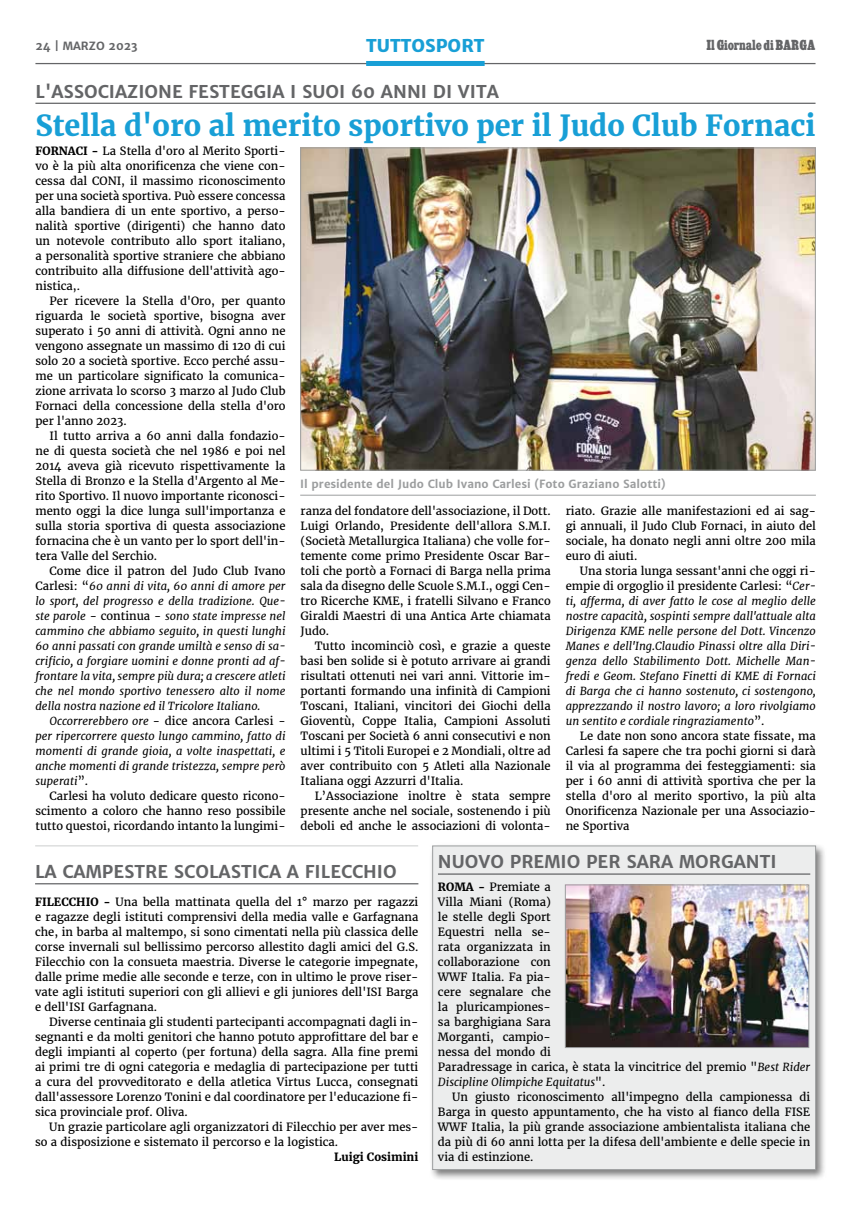
<style>
.page{position:relative;width:851px;height:1205px;background:#fff}
.page>*{position:absolute;margin:0;border:0;box-sizing:border-box;transform-origin:0 0}
.t1{font:700 28.75px "Merriweather";color:#189fd6}
.t2{font:700 17.5px "Merriweather Sans";color:#646567}
.t3{font:800 17.5px "Merriweather Sans";color:#189fd6}
.t4{font:11.25px/15px "Merriweather";color:#000;text-align:justify}
.t5{font:italic 11.25px/15px "Merriweather";color:#000;text-align:justify}
.t6{font:700 11.25px "Merriweather Sans";color:#9c9e9f}
.t7{font:11.25px "Cairo";color:#646567}
.t8{font:700 11.25px "Merriweather";color:#000}
.t9{font:700 11.25px "Merriweather Sans";color:#646567}
.s1{font-weight:700}
.s2{font-style:normal}
.s3{font-style:italic}
</style>
<div class="page">
<hr style="left:35px;top:103px;width:780px;height:1px;background:#646567">
<hr style="left:35px;top:63px;width:780px;height:1px;background:#646567">
<div style="left:366px;top:61px;width:118px;height:5px;background:#189fd6"></div>
<div style="left:429px;top:842px;width:397px;height:338px;background:#000;opacity:.5"></div>
<div style="left:432px;top:846px;width:383px;height:323px;background:#eceded"></div>
<hr style="left:438px;top:873px;width:372px;height:2px;background:#646567">
<div style="left:432px;top:845px;width:383px;height:325px;border:1px solid #9c9e9f"></div>
<hr style="left:35px;top:883px;width:383px;height:1px;background:#646567">
<hr style="left:35px;top:843px;width:385px;height:4px;background:#003882;opacity:.5">
<img style="left:302px;top:150px;width:511px;height:318px">
<div style="left:300px;top:148px;width:515px;height:322px;border:1px solid #9c9e9f"></div>
<img style="left:567px;top:886px;width:240px;height:160px">
<div style="left:565px;top:884px;width:244px;height:164px;border:1px solid #9c9e9f"></div>
<hr style="left:300px;top:495px;width:515px;height:1px;background:#9c9e9f">
<p class="t9" style="left:35px;top:39px;width:104px">24 | MARZO 2023</p>
<h2 class="t3" style="left:366px;top:35px;width:13px">TUTTOSPORT</h2>
<p class="t7" style="left:706px;top:40px;width:110px">Il Giornale di BARGA</p>
<h2 class="t2" style="left:35px;top:81px;width:29px">L'ASSO</h2>
<h2 class="t2" style="left:98px;top:81px;width:22px">CIAZIO</h2>
<h2 class="t2" style="left:158px;top:81px;width:340px">NE FESTEGGIA I SUOI 60 ANNI DI VITA</h2>
<h1 class="t1" style="left:35px;top:108px;width:781px">Stella d'oro al merito sportivo per il Judo Club Fornaci</h1>
<p class="t4" style="left:35px;top:144px;width:251px"><span class="s1">FORNACI -</span> La Stella d'oro al Merito Sporti&shy;vo è la più alta onorificenza che viene con&shy;cessa dal CONI, il massimo riconoscimento per una società sportiva. Può essere concessa alla bandiera di un ente sportivo, a perso&shy;nalità sportive (dirigenti) che hanno dato un notevole contributo allo sport italiano, a personalità sportive straniere che abbiano contribuito alla diffusione dell'attività ago&shy;nistica,.</p>
<p class="t4" style="left:35px;top:294px;width:251px;text-indent:14px">Per ricevere la Stella d'Oro, per quanto riguarda le società sportive, bisogna aver superato i 50 anni di attività. Ogni anno ne vengono assegnate un massimo di 120 di cui solo 20 a società sportive. Ecco perché assu&shy;me un particolare significato la comunica&shy;zione arrivata lo scorso 3 marzo al Judo Club Fornaci della concessione della stella d'oro per l'anno 2023.</p>
<p class="t4" style="left:35px;top:429px;width:251px;text-indent:14px">Il tutto arriva a 60 anni dalla fondazio&shy;ne di questa società che nel 1986 e poi nel 2014 aveva già ricevuto rispettivamente la Stella di Bronzo e la Stella d'Argento al Me&shy;rito Sportivo. Il nuovo importante riconosci&shy;mento oggi la dice lunga sull'importanza e sulla storia sportiva di questa associazione fornacina che è un vanto per lo sport dell'in&shy;tera Valle del Serchio.</p>
<p class="t5" style="left:35px;top:564px;width:251px;text-indent:14px"><span class="s2">Come dice il patron del Judo Club Ivano Carlesi: “</span>60 anni di vita, 60 anni di amore per lo sport, del progresso e della tradizione. Que&shy;ste parole <span class="s2">- continua -</span> sono state impresse nel cammino che abbiamo seguito, in questi lunghi 60 anni passati con grande umiltà e senso di sa&shy;crificio, a forgiare uomini e donne pronti ad af&shy;frontare la vita, sempre più dura; a crescere atleti che nel mondo sportivo tenessero alto il nome della nostra nazione ed il Tricolore Italiano.</p>
<p class="t5" style="left:35px;top:714px;width:251px;text-indent:14px">Occorrerebbero ore <span class="s2">- dice ancora Carlesi - </span>per ripercorrere questo lungo cammino, fatto di momenti di grande gioia, a volte inaspettati, e anche momenti di grande tristezza, sempre però superati<span class="s2">”.</span></p>
<p class="t4" style="left:35px;top:789px;width:251px;text-indent:14px">Carlesi ha voluto dedicare questo ricono&shy;scimento a coloro che hanno reso possibile tutto questoi, ricordando intanto la lungimi-</p>
<p class="t6" style="left:300px;top:476px;width:367px">IL PRESIDENTE DEL JUDO CLUB IVANO CARLESI (FOTO GRAZIANO SALOTTI)</p>
<p class="t4" style="left:300px;top:504px;width:251px">ranza del fondatore dell'associazione, il Dott.<br>Luigi Orlando, Presidente dell'allora S.M.I. (Società Metallurgica Italiana) che volle for&shy;temente come primo Presidente Oscar Bar&shy;toli che portò a Fornaci di Barga nella prima sala da disegno delle Scuole S.M.I., oggi Cen&shy;tro Ricerche KME, i fratelli Silvano e Franco Giraldi Maestri di una Antica Arte chiamata Judo.</p>
<p class="t4" style="left:300px;top:639px;width:251px;text-indent:14px">Tutto incominciò così, e grazie a queste basi ben solide si è potuto arrivare ai grandi risultati ottenuti nei vari anni. Vittorie im&shy;portanti formando una infinità di Campioni Toscani, Italiani, vincitori dei Giochi della Gioventù, Coppe Italia, Campioni Assoluti Toscani per Società 6 anni consecutivi e non ultimi i 5 Titoli Europei e 2 Mondiali, oltre ad aver contribuito con 5 Atleti alla Nazionale Italiana oggi Azzurri d'Italia.</p>
<p class="t4" style="left:300px;top:789px;width:251px;text-indent:14px">L’Associazione inoltre è stata sempre presente anche nel sociale, sostenendo i più deboli ed anche le associazioni di volonta-</p>
<p class="t4" style="left:565px;top:504px;width:251px">riato. Grazie alle manifestazioni ed ai sag&shy;gi annuali, il Judo Club Fornaci, in aiuto del sociale, ha donato negli anni oltre 200 mila euro di aiuti.</p>
<p class="t5" style="left:565px;top:564px;width:251px;text-indent:14px"><span class="s2">Una storia lunga sessant'anni che oggi ri&shy;empie di orgoglio il presidente Carlesi: “</span>Cer&shy;ti, afferma, di aver fatto le cose al meglio delle nostre capacità, sospinti sempre dall'attuale alta Dirigenza KME nelle persone del Dott. Vincenzo Manes e dell'Ing.Claudio Pinassi oltre alla Diri&shy;genza dello Stabilimento Dott. Michelle Man&shy;fredi e Geom. Stefano Finetti di KME di Fornaci di Barga che ci hanno sostenuto, ci sostengono, apprezzando il nostro lavoro; a loro rivolgiamo un sentito e cordiale ringraziamento<span class="s2">”.</span></p>
<p class="t4" style="left:565px;top:729px;width:251px;text-indent:14px">Le date non sono ancora state fissate, ma Carlesi fa sapere che tra pochi giorni si darà il via al programma dei festeggiamenti: sia per i 60 anni di attività sportiva che per la stella d'oro al merito sportivo, la più alta Onorificenza Nazionale per una Associazio&shy;ne Sportiva</p>
<h2 class="t2" style="left:35px;top:861px;width:352px">LA CAMPESTRE SCOLASTICA A FI LECCHIO</h2>
<p class="t4" style="left:35px;top:894px;width:385px"><span class="s1">FILECCHIO -</span> Una bella mattinata quella del 1° marzo per ragazzi e ragazze degli istituti comprensivi della media valle e Garfagnana che, in barba al maltempo, si sono cimentati nella più classica delle corse invernali sul bellissimo percorso allestito dagli amici del G.S.<br>Filecchio con la consueta maestria. Diverse le categorie impegnate, dalle prime medie alle seconde e terze, con in ultimo le prove riser&shy;vate agli istituti superiori con gli allievi e gli juniores dell'ISI Barga e dell'ISI Garfagnana.</p>
<p class="t4" style="left:35px;top:1014px;width:385px;text-indent:14px">Diverse centinaia gli studenti partecipanti accompagnati dagli in&shy;segnanti e da molti genitori che hanno potuto approfittare del bar e degli impianti al coperto (per fortuna) della sagra. Alla fine premi ai primi tre di ogni categoria e medaglia di partecipazione per tutti a cura del provveditorato e della atletica Virtus Lucca, consegnati dall'assessore Lorenzo Tonini e dal coordinatore per l'educazione fi&shy;sica provinciale prof. Oliva.</p>
<p class="t4" style="left:35px;top:1119px;width:385px;text-indent:14px">Un grazie particolare agli organizzatori di Filecchio per aver mes&shy;so a disposizione e sistemato il percorso e la logistica.</p>
<p class="t8" style="left:334px;top:1149px;width:86px">Luigi Cosimini</p>
<h2 class="t2" style="left:438px;top:851px;width:96px">N UOVO PREMIO</h2>
<h2 class="t2" style="left:586px;top:851px;width:64px">PER SARA</h2>
<h2 class="t2" style="left:679px;top:851px;width:96px">MORGANTI</h2>
<p class="t4" style="left:438px;top:879px;width:374px;text-align:left"><span class="s1">ROMA -</span> Premiate a<br>Villa Miani (Roma)<br>le stelle degli Sport<br>Equestri nella se-<br>rata organizzata in<br>collaborazione con<br>WWF Italia. Fa pia-<br>cere segnalare che<br>la pluricampiones-<br>sa barghigiana Sara<br>Morganti, campio-<br>nessa del mondo di<br>Paradressage in carica, è stata la vincitrice del premio "<span class="s3">Best Rider<br>Discipline Olimpiche Equitatus</span>".</p>
<p class="t4" style="left:438px;top:1089px;width:374px;text-indent:14px">Un giusto riconoscimento all'impegno della campionessa di Barga in questo appuntamento, che ha visto al fianco della FISE WWF Italia, la più grande associazione ambientalista italiana che da più di 60 anni lotta per la difesa dell'ambiente e delle specie in via di estinzione.</p>
</div>
